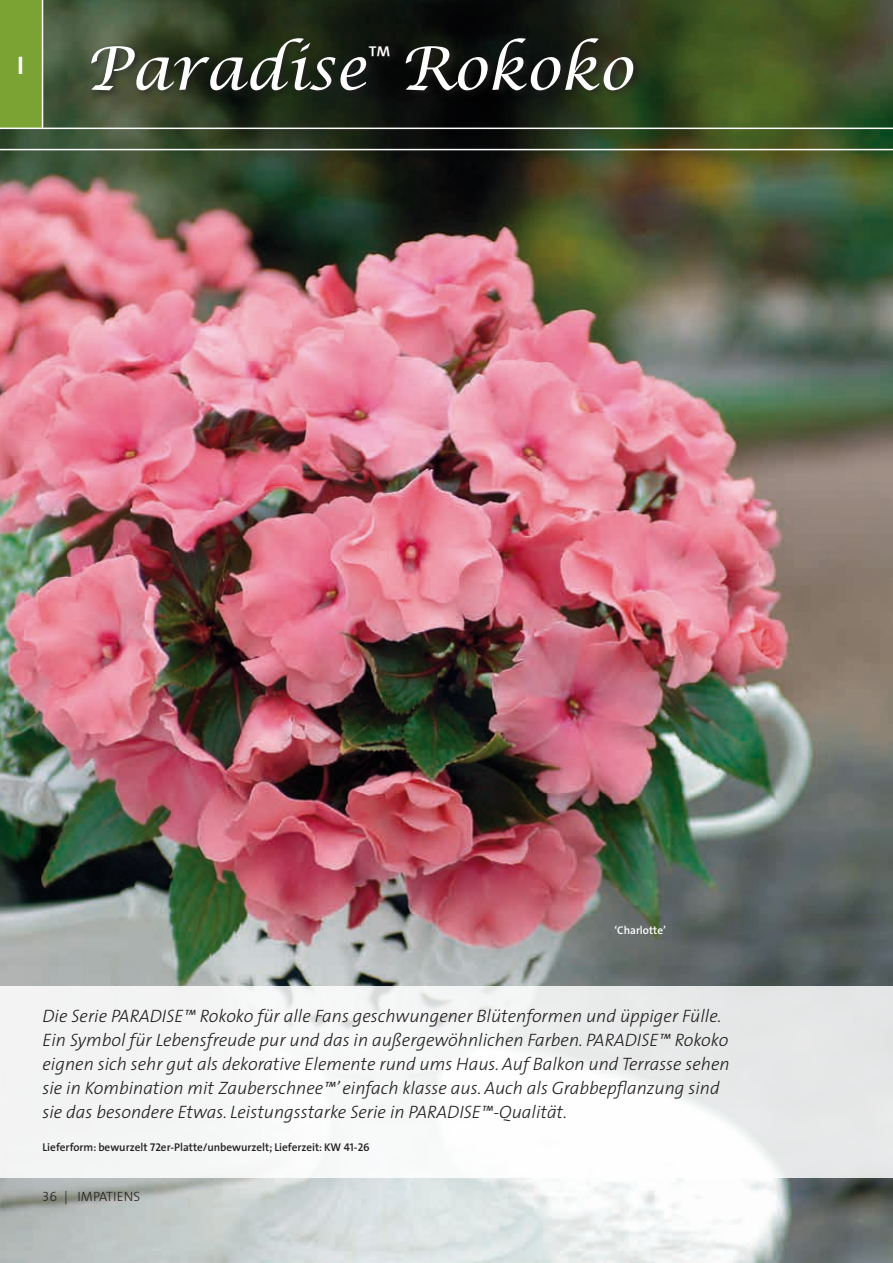
<style>
.page{position:relative;width:893px;height:1263px;background:#fff}
.page>*{position:absolute;margin:0;border:0;box-sizing:border-box;transform-origin:0 0}
.t1{font:italic 60px "Lucida Calligraphy";color:#fff}
.t2{font:700 25.5px "The Sans";color:#fff}
.t3{font:italic 300 18px/24px "The Sans";color:#231f20}
.t4{font:300 13.5px "The Sans";color:#231f20}
.t5{font:600 11.25px "The Sans";color:#231f20}
.t6{font:600 11.25px "The Sans";color:#fff}
.s1{font-family:"The Sans Semi Bold Caps";font-weight:400}
.s2{font-family:"The Sans Light Caps";font-weight:400}
</style>
<div class="page">
<img style="left:0;top:0;width:893px;height:1263px">
<hr style="left:892px;top:0;width:1px;height:128px;background:#b2c375">
<svg style="left:0;top:986px;width:893px;height:192px;fill:#f3f4f4"></svg>
<div style="left:0;top:0;width:43px;height:129px;background:#7aa334"></div>
<hr style="left:0;top:128px;width:893px;height:1px;background:#fff">
<hr style="left:0;top:149px;width:893px;height:1px;background:#fff">
<hr style="left:42px;top:0;width:1px;height:128px;background:#fff">
<div style="left:88px;top:33px;width:556px;height:66px;background:#231f20;opacity:.9"></div>
<h2 class="t2" style="left:17px;top:44px;width:8px">I</h2>
<h1 class="t1" style="left:85px;top:32px;width:549px">Paradise<sup>™</sup> Rokoko</h1>
<p class="t6" style="left:614px;top:921px;width:53px">‘Charlotte’</p>
<p class="t3" style="left:43px;top:1003px;width:689px">Die Serie PARADISE™ Rokoko für alle Fans geschwungener Blütenformen und üppiger Fülle.<br>Ein Symbol für Lebensfreude pur und das in außergewöhnlichen Farben. PARADISE™ Rokoko eignen sich sehr gut als dekorative Elemente rund ums Haus. Auf Balkon und Terrasse sehen sie in Kombination mit Zauberschnee™’ einfach klasse aus. Auch als Grabbepflanzung sind sie das besondere Etwas. Leistungsstarke Serie in PARADISE™-Qualität.</p>
<p class="t5" style="left:43px;top:1138px;width:329px">Lieferform: bewurzelt <span class="s1">72</span>er-Platte/unbewurzelt; Lieferzeit: KW <span class="s1">41-26</span></p>
<p class="t4" style="left:43px;top:1185px;width:99px"><span class="s2">36 |</span> IMPATIENS</p>
</div>
